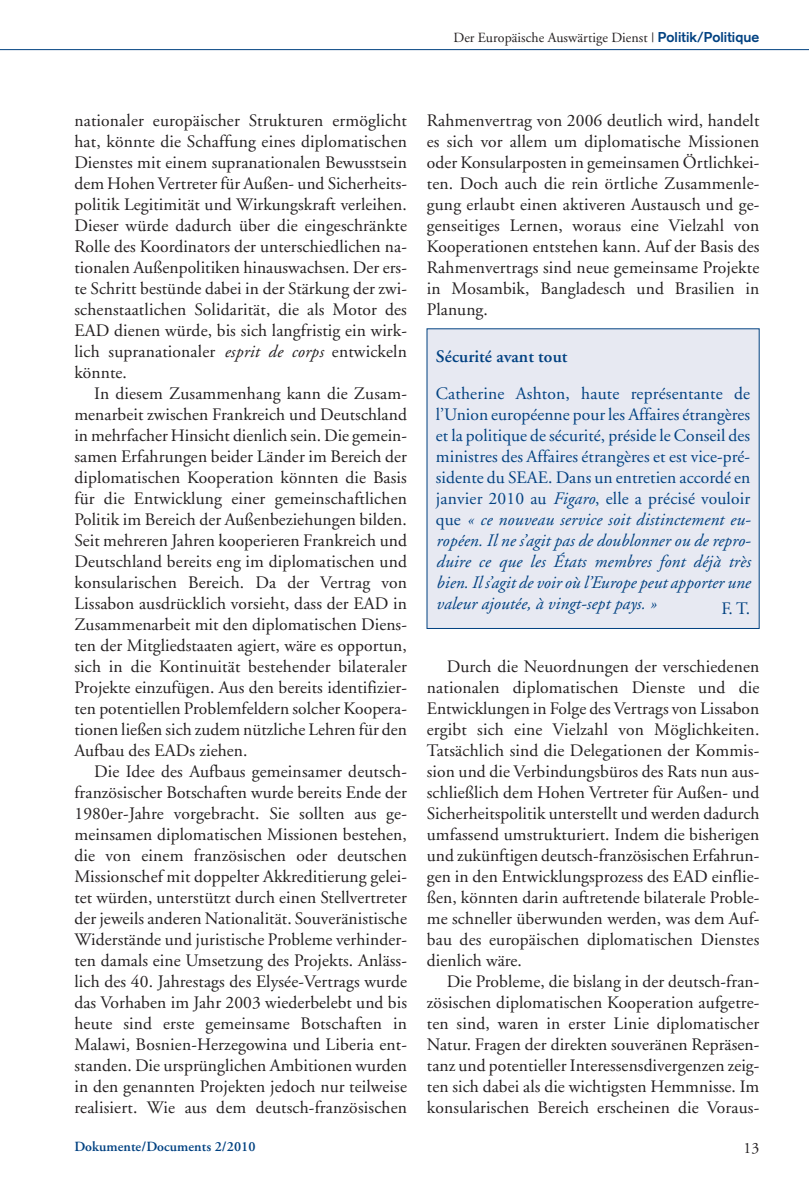
<style>
.page{position:relative;width:809px;height:1191px;background:#fff}
.page>*{position:absolute;margin:0;border:0;box-sizing:border-box;transform-origin:0 0}
.t1{font:17.5px/21px "Adobe Garamond";letter-spacing:.01em;color:#231f20;text-align:justify}
.t2{font:17.5px/21px "Adobe Garamond";letter-spacing:.01em;color:#014181;text-align:justify}
.t3{font:600 17.5px "Adobe Garamond";letter-spacing:.005em;color:#014181}
.t4{font:15.75px "Adobe Garamond";color:#231f20}
.t5{font:14px "Adobe Garamond";letter-spacing:.005em;color:#231f20}
.t6{font:600 14px "Adobe Garamond";letter-spacing:.005em;color:#014181}
.s1{font-family:"Akzidenz Grotesk";font-weight:700;color:#014181}
.s2{font-style:italic}
</style>
<div class="page">
<hr style="left:0;top:49px;width:809px;height:1px;background:#014181">
<div style="left:427px;top:329px;width:332px;height:299px;background:#e7e9f2"></div>
<p class="t5" style="left:453px;top:32px;width:307px">Der Europäische Auswärtige Dienst | <span class="s1">Politik/Politique</span></p>
<p class="t1" style="left:74px;top:111px;width:334px">nationaler europäischer Strukturen ermöglicht hat, könnte die Schaffung eines diplomatischen Dienstes mit einem supranationalen Bewusstsein dem Hohen Vertreter für Außen- und Sicherheits&shy;politik Legitimität und Wirkungskraft verleihen.<br>Dieser würde dadurch über die eingeschränkte Rolle des Koordinators der unterschiedlichen na&shy;tionalen Außenpolitiken hinauswachsen. Der ers&shy;te Schritt bestünde dabei in der Stärkung der zwi&shy;schenstaatlichen Solidarität, die als Motor des EAD dienen würde, bis sich langfristig ein wirk&shy;lich supranationaler <span class="s2">esprit de corps</span> entwickeln könnte.</p>
<p class="t1" style="left:74px;top:384px;width:334px;text-indent:20px">In diesem Zusammenhang kann die Zusam&shy;menarbeit zwischen Frankreich und Deutschland in mehrfacher Hinsicht dienlich sein. Die gemein&shy;samen Erfahrungen beider Länder im Bereich der diplomatischen Kooperation könnten die Basis für die Entwicklung einer gemeinschaftlichen Politik im Bereich der Außenbeziehungen bilden.<br>Seit mehreren Jahren kooperieren Frankreich und Deutschland bereits eng im diplomatischen und konsularischen Bereich. Da der Vertrag von Lissabon ausdrücklich vorsieht, dass der EAD in Zusammenarbeit mit den diplomatischen Diens&shy;ten der Mitgliedstaaten agiert, wäre es opportun, sich in die Kontinuität bestehender bilateraler Projekte einzufügen. Aus den bereits identifizier&shy;ten potentiellen Problemfeldern solcher Koopera&shy;tionen ließen sich zudem nützliche Lehren für den Aufbau des EADs ziehen.</p>
<p class="t1" style="left:74px;top:762px;width:334px;text-indent:20px">Die Idee des Aufbaus gemeinsamer deutsch&shy;französischer Botschaften wurde bereits Ende der 1980er-Jahre vorgebracht. Sie sollten aus ge&shy;meinsamen diplomatischen Missionen bestehen, die von einem französischen oder deutschen Missionschef mit doppelter Akkreditierung gelei&shy;tet würden, unterstützt durch einen Stellvertreter der jeweils anderen Nationalität. Souveränistische Widerstände und juristische Probleme verhinder&shy;ten damals eine Umsetzung des Projekts. Anläss&shy;lich des 40. Jahrestags des Elysée-Vertrags wurde das Vorhaben im Jahr 2003 wiederbelebt und bis heute sind erste gemeinsame Botschaften in Malawi, Bosnien-Herzegowina und Liberia ent&shy;standen. Die ursprünglichen Ambitionen wurden in den genannten Projekten jedoch nur teilweise realisiert. Wie aus dem deutsch-französischen</p>
<p class="t1" style="left:427px;top:111px;width:334px">Rahmenvertrag von 2006 deutlich wird, handelt es sich vor allem um diplomatische Missionen oder Konsularposten in gemeinsamen Örtlichkei&shy;ten. Doch auch die rein örtliche Zusammenle&shy;gung erlaubt einen aktiveren Austausch und ge&shy;genseitiges Lernen, woraus eine Vielzahl von Kooperationen entstehen kann. Auf der Basis des Rahmenvertrags sind neue gemeinsame Projekte in Mosambik, Bangladesch und Brasilien in Planung.</p>
<p class="t3" style="left:436px;top:350px;width:133px">Sécurité avant tout</p>
<p class="t2" style="left:436px;top:384px;width:316px">Catherine Ashton, haute représentante de l’Union européenne pour les Affaires étrangères et la politique de sécurité, préside le Conseil des ministres des Affaires étrangères et est vice-pré&shy;sidente du SEAE. Dans un entretien accordé en janvier 2010 au <span class="s2">Figaro</span>, elle a précisé vouloir que <span class="s2">« ce nouveau service soit distinctement eu&shy;ropéen. Il ne s’agit pas de doublonner ou de repro&shy;duire ce que les États membres font déjà très bien. Il s’agit de voir où l’Europe peut apporter une valeur ajoutée, à vingt-sept pays. »</span></p>
<p class="t2" style="left:721px;top:600px;width:30px">F. T.</p>
<p class="t1" style="left:427px;top:657px;width:334px;text-indent:20px">Durch die Neuordnungen der verschiedenen nationalen diplomatischen Dienste und die Entwicklungen in Folge des Vertrags von Lissabon ergibt sich eine Vielzahl von Möglichkeiten.<br>Tatsächlich sind die Delegationen der Kommis&shy;sion und die Verbindungsbüros des Rats nun aus&shy;schließlich dem Hohen Vertreter für Außen- und Sicherheitspolitik unterstellt und werden dadurch umfassend umstrukturiert. Indem die bisherigen und zukünftigen deutsch-französischen Erfahrun&shy;gen in den Entwicklungsprozess des EAD einflie&shy;ßen, könnten darin auftretende bilaterale Proble&shy;me schneller überwunden werden, was dem Auf&shy;bau des europäischen diplomatischen Dienstes dienlich wäre.</p>
<p class="t1" style="left:427px;top:972px;width:334px;text-indent:20px">Die Probleme, die bislang in der deutsch-fran&shy;zösischen diplomatischen Kooperation aufgetre&shy;ten sind, waren in erster Linie diplomatischer Natur. Fragen der direkten souveränen Repräsen&shy;tanz und potentieller Interessensdivergenzen zeig&shy;ten sich dabei als die wichtigsten Hemmnisse. Im konsularischen Bereich erscheinen die Voraus-</p>
<p class="t6" style="left:74px;top:1140px;width:183px">Dokumente/Documents 2/2010</p>
<p class="t4" style="left:743px;top:1141px;width:17px">13</p>
</div>
